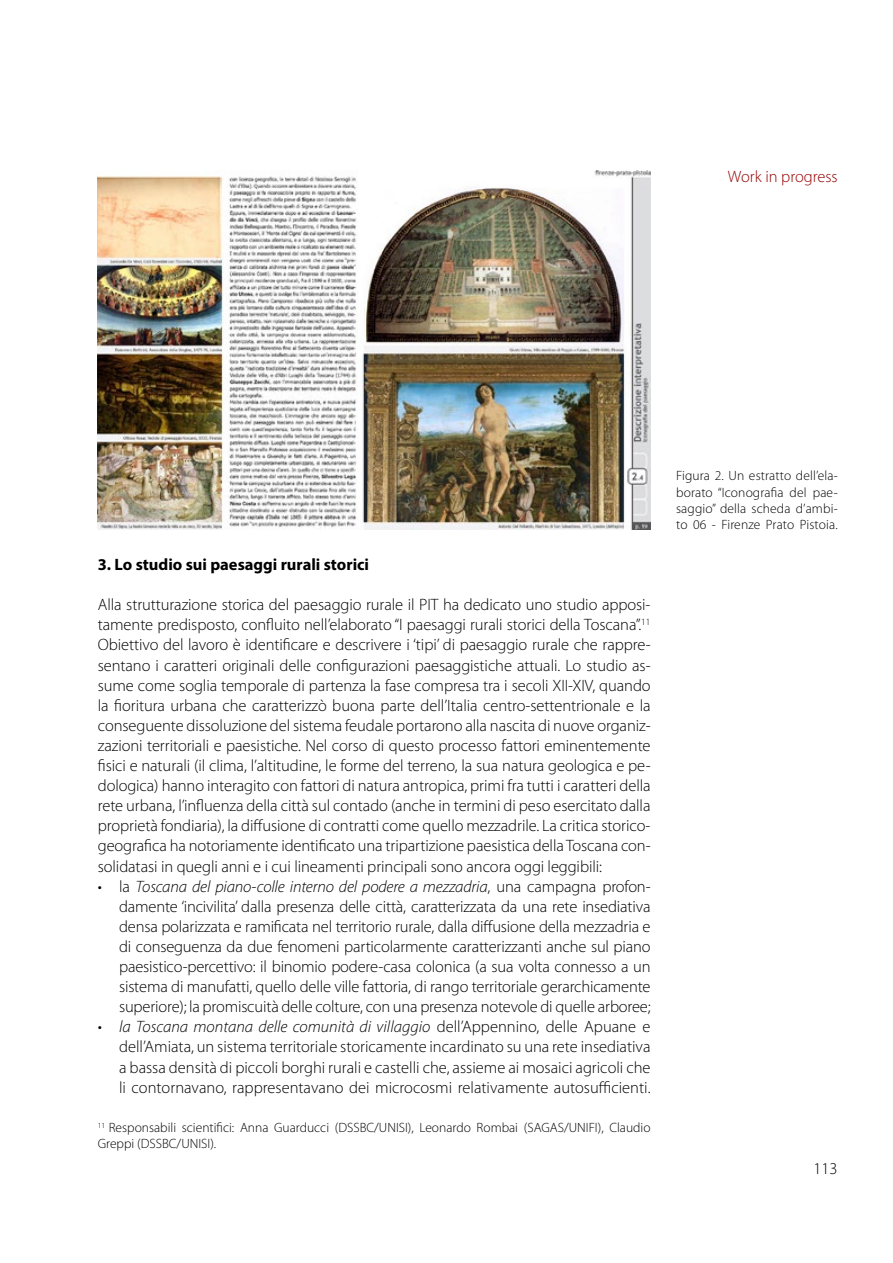
<style>
.page{position:relative;width:893px;height:1263px;background:#fff}
.page>*{position:absolute;margin:0;border:0;box-sizing:border-box;transform-origin:0 0}
.t1{font:300 16.5px/20.1px "Myriad Pro";letter-spacing:-.005em;color:#000;text-align:justify}
.t2{font:700 16.5px "Myriad Pro";color:#000}
.t3{font:300 16.5px "Myriad Pro";color:#950000}
.t4{font:300 13.5px/16.2px "Myriad Pro";color:#000}
.s1{font-style:italic}
</style>
<div class="page">
<img style="left:98px;top:170px;width:553px;height:359px">
<p class="t3" style="left:728px;top:167px;width:111px">Work in progress</p>
<p class="t2" style="left:98px;top:554px;width:273px">3. Lo studio sui paesaggi rurali storici</p>
<p class="t1" style="left:98px;top:594px;width:554px">Alla strutturazione storica del paesaggio rurale il PIT ha dedicato uno studio apposi&shy;tamente predisposto, confluito nell’elaborato “I paesaggi rurali storici della Toscana”.<sup>11<br></sup>Obiettivo del lavoro è identificare e descrivere i ‘tipi’ di paesaggio rurale che rappre&shy;sentano i caratteri originali delle configurazioni paesaggistiche attuali. Lo studio as&shy;sume come soglia temporale di partenza la fase compresa tra i secoli XII-XIV, quando la fioritura urbana che caratterizzò buona parte dell’Italia centro-settentrionale e la conseguente dissoluzione del sistema feudale portarono alla nascita di nuove organiz&shy;zazioni territoriali e paesistiche. Nel corso di questo processo fattori eminentemente fisici e naturali (il clima, l’altitudine, le forme del terreno, la sua natura geologica e pe&shy;dologica) hanno interagito con fattori di natura antropica, primi fra tutti i caratteri della rete urbana, l’influenza della città sul contado (anche in termini di peso esercitato dalla proprietà fondiaria), la diffusione di contratti come quello mezzadrile. La critica storico&shy;geografica ha notoriamente identificato una tripartizione paesistica della Toscana con&shy;solidatasi in quegli anni e i cui lineamenti principali sono ancora oggi leggibili:</p>
<p class="t1" style="left:119px;top:876px;width:533px;text-indent:-21px">• la <span class="s1">Toscana del piano-colle interno del podere a mezzadria</span>, una campagna profon&shy;damente ‘incivilita’ dalla presenza delle città, caratterizzata da una rete insediativa densa polarizzata e ramificata nel territorio rurale, dalla diffusione della mezzadria e di conseguenza da due fenomeni particolarmente caratterizzanti anche sul piano paesistico-percettivo: il binomio podere-casa colonica (a sua volta connesso a un sistema di manufatti, quello delle ville fattoria, di rango territoriale gerarchicamente superiore); la promiscuità delle colture, con una presenza notevole di quelle arboree;</p>
<p class="t1" style="left:119px;top:1016px;width:533px;text-indent:-21px"><span class="s1">• la Toscana montana delle comunità di villaggio</span> dell’Appennino, delle Apuane e dell’Amiata, un sistema territoriale storicamente incardinato su una rete insediativa a bassa densità di piccoli borghi rurali e castelli che, assieme ai mosaici agricoli che li contornavano, rappresentavano dei microcosmi relativamente autosufficienti.</p>
<p class="t4" style="left:98px;top:1119px;width:554px"><sup>11</sup> Responsabili scientifici: Anna Guarducci (DSSBC/UNISI), Leonardo Rombai (SAGAS/UNIFI), Claudio<br>Greppi (DSSBC/UNISI).</p>
<p class="t4" style="left:676px;top:468px;width:163px;text-align:justify">Figura 2. Un estratto dell’ela&shy;borato “Iconografia del pae&shy;saggio” della scheda d’ambi&shy;to 06 - Firenze Prato Pistoia.</p>
<p class="t1" style="left:813px;top:1158px;width:26px">113</p>
</div>
